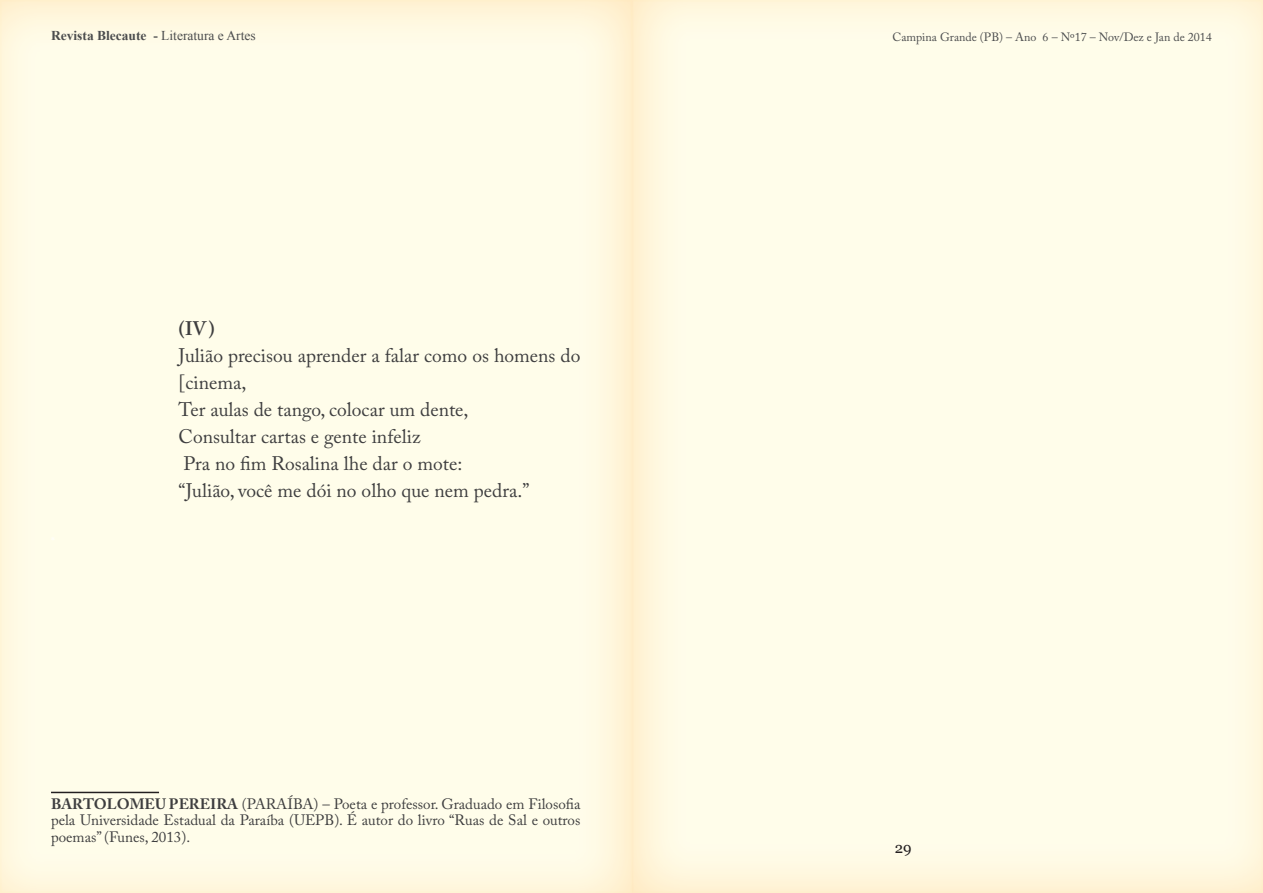
<style>
.page{position:relative;width:1263px;height:893px;background:#fff}
.page>*{position:absolute;margin:0;border:0;box-sizing:border-box;transform-origin:0 0}
.t1{font:19.5px/27px "Adobe Caslon Pro";color:#3e3e3f}
.t2{font:600 19.5px "Adobe Caslon Pro";color:#3e3e3f}
.t3{font:15px/16.5px "Adobe Caslon Pro";color:#3e3e3f;text-align:justify}
.t4{font:15px "Vani";color:#231f20}
.t5{font:700 13.5px "Times New Roman";color:#4b4c4d}
.t6{font:12px "Adobe Caslon Pro";color:#4b4c4d}
.s1{font-weight:400}
.s2{font-weight:700}
</style>
<div class="page">
<div style="left:0;top:0;width:637px;height:893px;background:#fffdea"></div>
<div style="left:627px;top:0;width:636px;height:893px;background:#ffc374;opacity:.46"></div>
<hr style="left:51px;top:792px;width:108px;height:1px;background:#231f20">
<p class="t5" style="left:51px;top:26px;width:206px">Revista Blecaute - <span class="s1">Literatura e Artes</span></p>
<p class="t6" style="left:892px;top:30px;width:321px">Campina Grande (PB) – Ano 6 – Nº17 – Nov/Dez e Jan de 2014</p>
<p class="t2" style="left:179px;top:317px;width:38px">(IV)</p>
<p class="t1" style="left:179px;top:342px;width:403px">Julião precisou aprender a falar como os homens do [cinema,<br>Ter aulas de tango, colocar um dente,<br>Consultar cartas e gente infeliz<br>Pra no fim Rosalina lhe dar o mote:<br>“Julião, você me dói no olho que nem pedra.”</p>
<p class="t3" style="left:51px;top:795px;width:531px"><span class="s2">BARTOLOMEU PEREIRA</span> (PARAÍBA) – Poeta e professor. Graduado em Filosofia pela Universidade Estadual da Paraíba (UEPB). É autor do livro “Ruas de Sal e outros poemas” (Funes, 2013).</p>
<p class="t4" style="left:895px;top:839px;width:18px">29</p>
</div>
